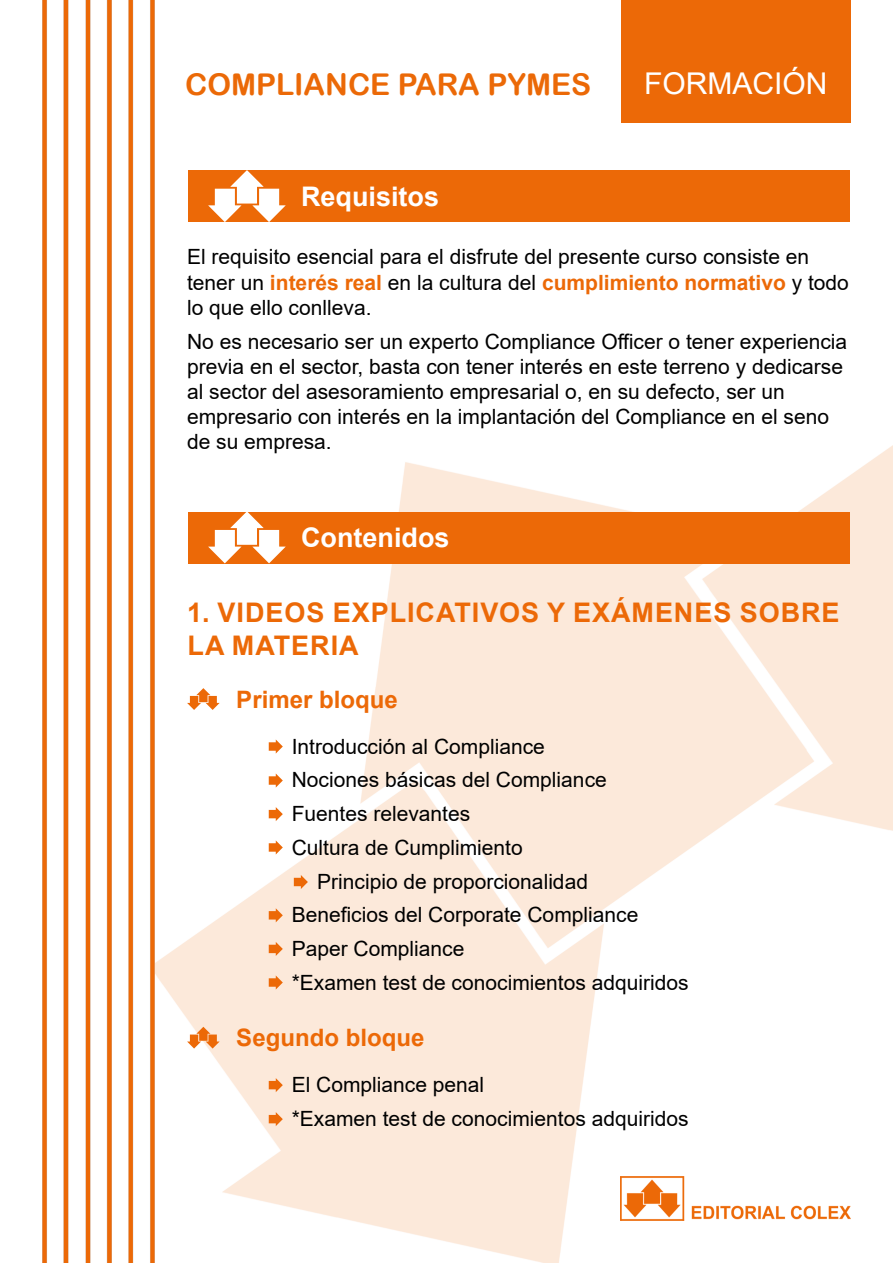
<style>
.page{position:relative;width:893px;height:1263px;background:#fff}
.page>*{position:absolute;margin:0;border:0;box-sizing:border-box;transform-origin:0 0}
.t1{font:30px "Arial Rounded MT Bold";color:#eb6907}
.t2{font:30px "Arial";color:#fff}
.t3{font:700 27px/32.4px "Arial";letter-spacing:.035em;color:#ec6907}
.t4{font:700 27px "Arial";color:#fff}
.t5{font:700 24px "Arial";color:#ec6907}
.t6{font:21px/33.8px "Arial";color:#000}
.s1{font-weight:700;color:#ec6907}
</style>
<div class="page">
<img style="left:155px;top:446px;width:738px;height:817px">
<img style="left:620px;top:1176px;width:230px;height:44px">
<img style="left:43px;top:0;width:112px;height:1263px">
<div style="left:621px;top:0;width:229px;height:123px;background:#ec6907"></div>
<div style="left:188px;top:512px;width:662px;height:51px;background:#ec6907"></div>
<svg style="left:208px;top:511px;width:78px;height:52px"></svg>
<svg style="left:187px;top:688px;width:33px;height:22px"></svg>
<svg style="left:187px;top:1027px;width:33px;height:21px"></svg>
<svg style="left:269px;top:739px;width:14px;height:15px"></svg>
<svg style="left:269px;top:1078px;width:14px;height:15px"></svg>
<svg style="left:269px;top:773px;width:14px;height:15px"></svg>
<svg style="left:269px;top:1112px;width:14px;height:15px"></svg>
<svg style="left:269px;top:807px;width:14px;height:15px"></svg>
<svg style="left:269px;top:840px;width:14px;height:15px"></svg>
<svg style="left:294px;top:875px;width:14px;height:15px"></svg>
<svg style="left:269px;top:908px;width:14px;height:15px"></svg>
<svg style="left:269px;top:942px;width:14px;height:15px"></svg>
<svg style="left:269px;top:975px;width:14px;height:15px"></svg>
<div style="left:188px;top:171px;width:662px;height:51px;background:#ec6907"></div>
<svg style="left:208px;top:170px;width:78px;height:52px"></svg>
<h1 class="t1" style="left:185px;top:67px;width:407px">COMPLIANCE PARA PYMES</h1>
<h1 class="t2" style="left:644px;top:63px;width:185px">FORMACIÓN</h1>
<p class="t4" style="left:301px;top:177px;width:140px">Requisitos</p>
<p class="t6" style="left:187px;top:244px;width:663px;line-height:25.2px">El requisito esencial para el disfrute del presente curso consiste en tener un <span class="s1">interés real</span> en la cultura del <span class="s1">cumplimiento normativo</span> y todo lo que ello conlleva.</p>
<p class="t6" style="left:187px;top:328px;width:662px;line-height:25.2px">No es necesario ser un experto Compliance Officer o tener experiencia previa en el sector, basta con tener interés en este terreno y dedicarse al sector del asesoramiento empresarial o, en su defecto, ser un empresario con interés en la implantación del Compliance en el seno de su empresa.</p>
<p class="t4" style="left:301px;top:518px;width:150px">Contenidos</p>
<p class="t3" style="left:187px;top:597px;width:654px">1. VIDEOS EXPLICATIVOS Y EXÁMENES SOBRE<br>LA MATERIA</p>
<p class="t5" style="left:236px;top:682px;width:163px">Primer bloque</p>
<p class="t6" style="left:292px;top:729px;width:317px">Introducción al Compliance<br>Nociones básicas del Compliance<br>Fuentes relevantes<br>Cultura de Cumplimiento</p>
<p class="t6" style="left:292px;top:864px;width:398px;text-indent:26px">Principio de proporcionalidad<br>Beneficios del Corporate Compliance<br>Paper Compliance<br>*Examen test de conocimientos adquiridos</p>
<p class="t5" style="left:236px;top:1021px;width:190px">Segundo bloque</p>
<p class="t6" style="left:292px;top:1068px;width:398px">El Compliance penal<br>*Examen test de conocimientos adquiridos</p>
</div>
